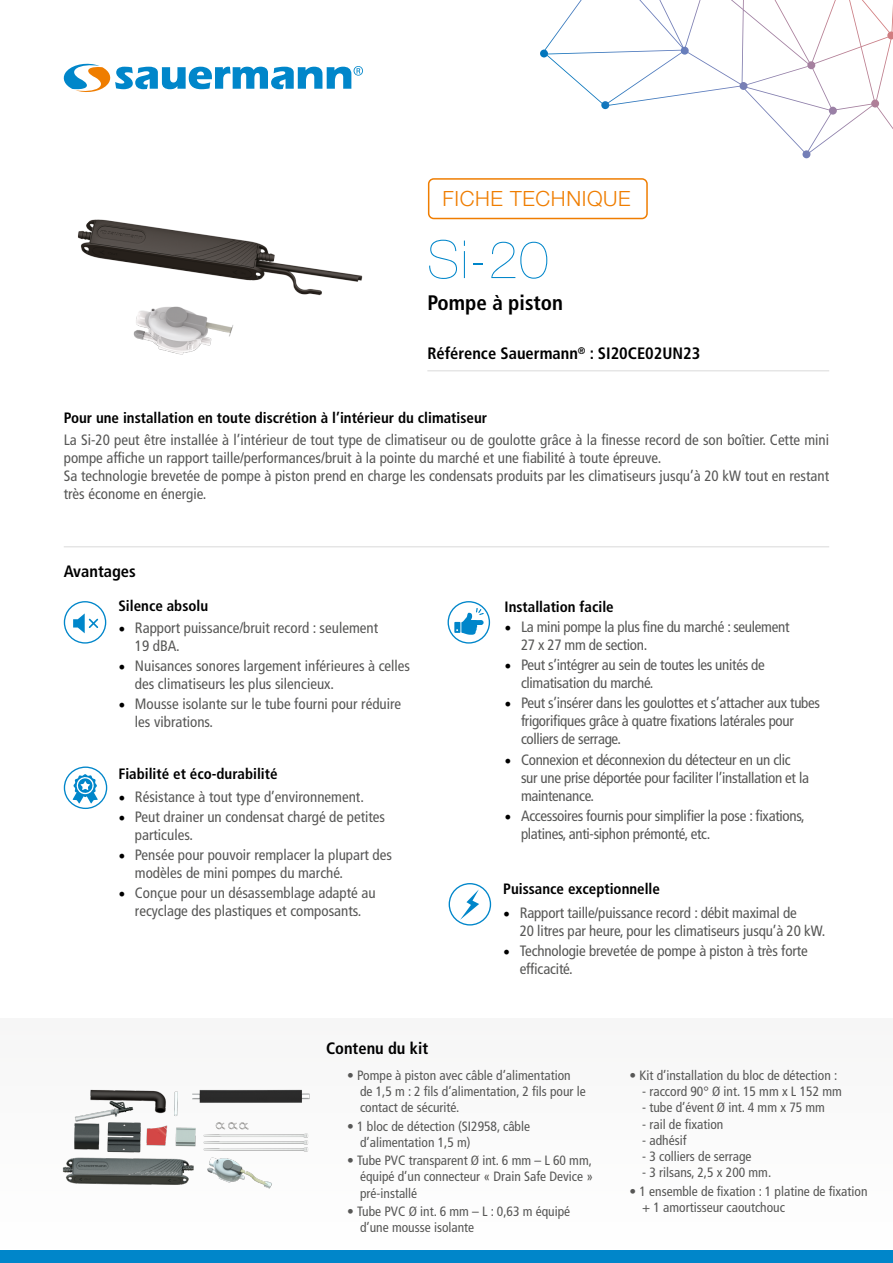
<style>
.page{position:relative;width:893px;height:1263px;background:#fff}
.page>*{position:absolute;margin:0;border:0;box-sizing:border-box;transform-origin:0 0}
.t1{font:200 52.5px "Helvetica Neue LT Std";color:#0086ca}
.t2{font:300 21px "Helvetica Neue LT Std";letter-spacing:.03em;color:#ef7d00}
.t3{font:700 condensed 21px "Frutiger LT Std";color:#000}
.t4{font:700 condensed 16.5px "Frutiger LT Std";color:#000}
.t5{font:condensed 15px/18px "Frutiger LT Std";color:#575756}
.t6{font:condensed 15px/18px "Frutiger LT Std";letter-spacing:-.02em;color:#575756}
.t7{font:700 condensed 15px "Frutiger LT Std";color:#000}
.t8{font:condensed 13.5px/16.2px "Frutiger LT Std";color:#575756}
.s1{font-family:"Minion Pro";font-stretch:normal;font-size:18px;color:#000}
</style>
<div class="page">
<div style="left:0;top:1018px;width:893px;height:245px;background:#fafafa"></div>
<img style="left:77px;top:219px;width:286px;height:136px">
<svg style="left:64px;top:64px;width:299px;height:28px"></svg>
<div style="left:0;top:1251px;width:893px;height:12px;background:#0086ca"></div>
<hr style="left:64px;top:546px;width:765px;height:1px;background:#dadada">
<hr style="left:427px;top:370px;width:402px;height:1px;background:#dadada">
<div style="left:428px;top:178px;width:220px;height:41px;border:2px solid #ef7d00;border-radius:5px"></div>
<svg style="left:540px;top:0;width:353px;height:158px"></svg>
<svg style="left:448px;top:602px;width:41px;height:41px"></svg>
<div style="left:448px;top:601px;width:42px;height:43px;border:1px solid #0086ca;border-radius:50%"></div>
<svg style="left:454px;top:608px;width:30px;height:27px"></svg>
<div style="left:64px;top:601px;width:42px;height:43px;border:1px solid #0086ca;border-radius:50%"></div>
<svg style="left:73px;top:613px;width:26px;height:20px"></svg>
<svg style="left:64px;top:767px;width:43px;height:41px"></svg>
<div style="left:64px;top:766px;width:43px;height:43px;border:1px solid #0086ca;border-radius:50%"></div>
<svg style="left:73px;top:774px;width:25px;height:29px"></svg>
<div style="left:449px;top:883px;width:42px;height:42px;border:1px solid #0086ca;border-radius:50%"></div>
<svg style="left:460px;top:889px;width:19px;height:31px"></svg>
<img style="left:62px;top:1089px;width:248px;height:100px">
<h2 class="t2" style="left:443px;top:186px;width:190px">FICHE TECHNIQUE</h2>
<h1 class="t1" style="left:427px;top:229px;width:123px">Si-20</h1>
<h2 class="t3" style="left:427px;top:290px;width:137px">Pompe à piston</h2>
<p class="t4" style="left:427px;top:344px;width:274px">Référence Sauermann<sup>®</sup> : SI20CE02UN23</p>
<p class="t7" style="left:64px;top:409px;width:425px">Pour une installation en toute discrétion à l’intérieur du climatiseur</p>
<p class="t5" style="left:64px;top:430px;width:767px">La Si-20 peut être installée à l’intérieur de tout type de climatiseur ou de goulotte grâce à la finesse record de son boîtier. Cette mini pompe affiche un rapport taille/performances/bruit à la pointe du marché et une fiabilité à toute épreuve.<br>Sa technologie brevetée de pompe à piston prend en charge les condensats produits par les climatiseurs jusqu’à 20 kW tout en restant très économe en énergie.</p>
<p class="t4" style="left:64px;top:561px;width:74px">Avantages</p>
<p class="t7" style="left:118px;top:597px;width:91px">Silence absolu</p>
<p class="t5" style="left:135px;top:618px;width:245px;text-indent:-16px"><span class="s1">•</span> Rapport puissance/bruit record : seulement<br>19 dBA.</p>
<p class="t5" style="left:135px;top:656px;width:277px;text-indent:-16px"><span class="s1">•</span> Nuisances sonores largement inférieures à celles des climatiseurs les plus silencieux.</p>
<p class="t5" style="left:135px;top:695px;width:268px;text-indent:-16px"><span class="s1">•</span> Mousse isolante sur le tube fourni pour réduire les vibrations.</p>
<p class="t7" style="left:118px;top:765px;width:161px">Fiabilité et éco-durabilité</p>
<p class="t5" style="left:118px;top:787px;width:247px"><span class="s1">•</span> Résistance à tout type d’environnement.</p>
<p class="t5" style="left:135px;top:808px;width:252px;text-indent:-16px"><span class="s1">•</span> Peut drainer un condensat chargé de petites particules.</p>
<p class="t5" style="left:135px;top:846px;width:259px;text-indent:-16px"><span class="s1">•</span> Pensée pour pouvoir remplacer la plupart des modèles de mini pompes du marché.</p>
<p class="t5" style="left:118px;top:884px;width:259px;text-align:center"><span class="s1">•</span> Conçue pour un désassemblage adapté au recyclage des plastiques et composants.</p>
<p class="t4" style="left:326px;top:1039px;width:104px">Contenu du kit</p>
<p class="t7" style="left:504px;top:598px;width:111px">Installation facile</p>
<p class="t6" style="left:521px;top:618px;width:270px;text-indent:-16px"><span class="s1">•</span> La mini pompe la plus fine du marché : seulement<br>27 x 27 mm de section.</p>
<p class="t6" style="left:521px;top:656px;width:245px;text-indent:-16px"><span class="s1">•</span> Peut s’intégrer au sein de toutes les unités de climatisation du marché.</p>
<p class="t6" style="left:521px;top:694px;width:301px;text-indent:-16px"><span class="s1">•</span> Peut s’insérer dans les goulottes et s’attacher aux tubes frigorifiques grâce à quatre fixations latérales pour colliers de serrage.</p>
<p class="t6" style="left:521px;top:750px;width:289px;text-indent:-16px"><span class="s1">•</span> Connexion et déconnexion du détecteur en un clic sur une prise déportée pour faciliter l’installation et la maintenance.</p>
<p class="t6" style="left:521px;top:806px;width:285px;text-indent:-16px"><span class="s1">•</span> Accessoires fournis pour simplifier la pose : fixations, platines, anti-siphon prémonté, etc.</p>
<p class="t7" style="left:503px;top:880px;width:158px">Puissance exceptionnelle</p>
<p class="t5" style="left:520px;top:903px;width:307px;text-indent:-16px"><span class="s1">•</span> Rapport taille/puissance record : débit maximal de<br>20 litres par heure, pour les climatiseurs jusqu’à 20 kW.</p>
<p class="t5" style="left:520px;top:942px;width:289px;text-indent:-16px"><span class="s1">•</span> Technologie brevetée de pompe à piston à très forte efficacité.</p>
<p class="t8" style="left:360px;top:1067px;width:227px;text-indent:-13px">• Pompe à piston avec câble d’alimentation de 1,5 m : 2 fils d’alimentation, 2 fils pour le contact de sécurité.</p>
<p class="t8" style="left:360px;top:1118px;width:172px;text-indent:-13px">• 1 bloc de détection (SI2958, câble d’alimentation 1,5 m)</p>
<p class="t8" style="left:360px;top:1152px;width:235px;text-align:justify;text-indent:-13px">• Tube PVC transparent Ø int. 6 mm – L 60 mm, équipé d’un connecteur « Drain Safe Device » pré-installé</p>
<p class="t8" style="left:360px;top:1203px;width:212px;text-indent:-13px">• Tube PVC Ø int. 6 mm – L : 0,63 m équipé d’une mousse isolante</p>
<p class="t8" style="left:629px;top:1067px;width:209px">• Kit d’installation du bloc de détection :</p>
<p class="t8" style="left:642px;top:1083px;width:201px">- raccord 90° Ø int. 15 mm x L 152 mm</p>
<p class="t8" style="left:642px;top:1100px;width:184px">- tube d’évent Ø int. 4 mm x 75 mm</p>
<p class="t8" style="left:642px;top:1116px;width:83px">- rail de fixation</p>
<p class="t8" style="left:642px;top:1132px;width:46px">- adhésif</p>
<p class="t8" style="left:642px;top:1148px;width:111px">- 3 colliers de serrage</p>
<p class="t8" style="left:642px;top:1164px;width:131px">- 3 rilsans, 2,5 x 200 mm.</p>
<p class="t8" style="left:642px;top:1183px;width:227px;text-indent:-13px">• 1 ensemble de fixation : 1 platine de fixation + 1 amortisseur caoutchouc</p>
</div>
